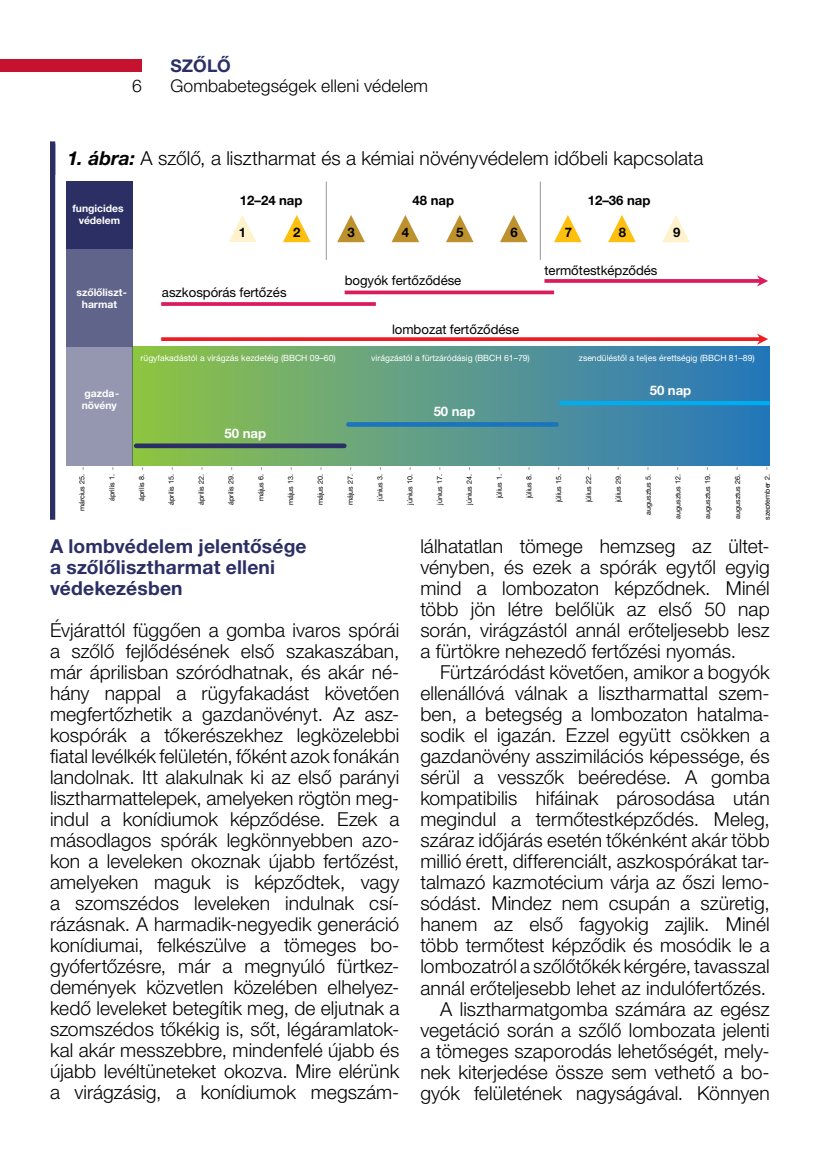
<style>
.page{position:relative;width:819px;height:1166px;background:#fff}
.page>*{position:absolute;margin:0;border:0;box-sizing:border-box;transform-origin:0 0}
.t1{font:300 19.25px/21px "Helvetica Neue LT Pro";color:#000;text-align:justify}
.t2{font:700 19.25px/21px "Helvetica Neue LT Pro";letter-spacing:.01em;color:#2b2f64}
.t3{font:300 17.5px "Helvetica Neue LT Pro";letter-spacing:.01em;color:#000}
.t4{font:700 17.5px "Helvetica Neue LT Pro";letter-spacing:.005em;color:#2b2f64}
.t5{font:13.12px "Helvetica Neue LT Pro";color:#000}
.t6{font:700 13.12px "Helvetica Neue LT Pro";color:#000}
.t7{font:700 13.12px "Helvetica Neue LT Pro";color:#fff}
.t8{font:700 10.33px/12.4px "Helvetica Neue LT Pro";color:#fff;text-align:center}
.t9{font:8.58px "Helvetica Neue LT Pro";color:#fff}
.t10{font:7.17px "Helvetica Neue LT Pro";color:#000}
.s1{font-weight:700;font-style:italic}
</style>
<div class="page">
<div style="left:0;top:60px;width:142px;height:12px;background:#c4122f"></div>
<div style="left:132px;top:347px;width:637px;height:118px;background:linear-gradient(to right,#90c34a,#2875c3)"></div>
<div style="left:136px;top:443px;width:208px;height:5px;background:#2b2f64"></div>
<svg style="left:346px;top:422px;width:213px;height:5px"></svg>
<hr style="left:561px;top:401px;width:208px;height:4px;background:#00aeef">
<div style="left:66px;top:347px;width:66px;height:118px;background:#9597b1"></div>
<div style="left:66px;top:181px;width:66px;height:68px;background:#2b2f64"></div>
<div style="left:66px;top:249px;width:66px;height:98px;background:#60638a"></div>
<hr style="left:326px;top:182px;width:1px;height:78px;background:#939598">
<hr style="left:540px;top:182px;width:1px;height:78px;background:#939598">
<svg style="left:554px;top:215px;width:27px;height:27px"></svg>
<svg style="left:446px;top:215px;width:27px;height:27px"></svg>
<svg style="left:500px;top:215px;width:27px;height:27px"></svg>
<svg style="left:337px;top:215px;width:28px;height:27px"></svg>
<svg style="left:391px;top:215px;width:28px;height:27px"></svg>
<svg style="left:608px;top:215px;width:27px;height:27px"></svg>
<svg style="left:283px;top:215px;width:27px;height:27px"></svg>
<svg style="left:662px;top:215px;width:27px;height:27px"></svg>
<svg style="left:229px;top:215px;width:27px;height:27px"></svg>
<svg style="left:161px;top:302px;width:215px;height:4px"></svg>
<svg style="left:344px;top:290px;width:210px;height:4px"></svg>
<svg style="left:544px;top:279px;width:212px;height:4px"></svg>
<svg style="left:161px;top:333px;width:607px;height:12px"></svg>
<svg style="left:756px;top:275px;width:12px;height:12px"></svg>
<div style="left:50px;top:141px;width:5px;height:34px;background:#2b2f64"></div>
<div style="left:50px;top:144px;width:5px;height:376px;background:#2b2f64"></div>
<p class="t3" style="left:132px;top:75px;width:11px">6</p>
<p class="t4" style="left:170px;top:55px;width:62px">SZŐLŐ</p>
<p class="t3" style="left:170px;top:75px;width:259px">Gombabetegségek elleni védelem</p>
<p class="t1" style="left:67px;top:147px;width:637px"><span class="s1">1. ábra:</span> A szőlő, a lisztharmat és a kémiai növényvédelem időbeli kapcsolata</p>
<p class="t8" style="left:72px;top:202px;width:53px">fungicides védelem</p>
<p class="t6" style="left:240px;top:192px;width:64px">12–24 nap</p>
<p class="t6" style="left:412px;top:192px;width:43px">48 nap</p>
<p class="t6" style="left:587px;top:192px;width:64px">12–36 nap</p>
<p class="t6" style="left:239px;top:224px;width:9px">1</p>
<p class="t6" style="left:293px;top:224px;width:9px">2</p>
<p class="t6" style="left:347px;top:224px;width:9px">3</p>
<p class="t6" style="left:401px;top:224px;width:9px">4</p>
<p class="t6" style="left:456px;top:224px;width:9px">5</p>
<p class="t6" style="left:510px;top:224px;width:9px">6</p>
<p class="t6" style="left:564px;top:224px;width:9px">7</p>
<p class="t6" style="left:619px;top:224px;width:9px">8</p>
<p class="t6" style="left:673px;top:224px;width:9px">9</p>
<p class="t8" style="left:77px;top:286px;width:52px">szőlőliszt&shy;harmat</p>
<p class="t5" style="left:162px;top:284px;width:126px">aszkospórás fertőzés</p>
<p class="t8" style="left:82px;top:387px;width:39px;text-align:left">gazda&shy;növény</p>
<p class="t9" style="left:141px;top:352px;width:196px">rügyfakadástól a virágzás kezdetéig (BBCH 09–60)</p>
<p class="t7" style="left:224px;top:425px;width:43px">50 nap</p>
<p class="t5" style="left:344px;top:273px;width:118px">bogyók fertőződése</p>
<p class="t5" style="left:392px;top:321px;width:129px">lombozat fertőződése</p>
<p class="t5" style="left:544px;top:263px;width:115px">termőtestképződés</p>
<p class="t9" style="left:371px;top:352px;width:160px">virágzástól a fürtzáródásig (BBCH 61–79)</p>
<p class="t9" style="left:579px;top:352px;width:177px">zsendüléstől a teljes érettségig (BBCH 81–89)</p>
<p class="t7" style="left:433px;top:403px;width:43px">50 nap</p>
<p class="t7" style="left:649px;top:382px;width:43px">50 nap</p>
<p class="t10" style="left:78px;top:511px;width:39px;rotate:-90deg">március 25.</p>
<p class="t10" style="left:107px;top:501px;width:28px;rotate:-90deg">április 1.</p>
<p class="t10" style="left:137px;top:501px;width:28px;rotate:-90deg">április 8.</p>
<p class="t10" style="left:167px;top:505px;width:32px;rotate:-90deg">április 15.</p>
<p class="t10" style="left:197px;top:505px;width:32px;rotate:-90deg">április 22.</p>
<p class="t10" style="left:227px;top:505px;width:32px;rotate:-90deg">április 29.</p>
<p class="t10" style="left:256px;top:501px;width:28px;rotate:-90deg">május 6.</p>
<p class="t10" style="left:286px;top:505px;width:32px;rotate:-90deg">május 13.</p>
<p class="t10" style="left:316px;top:505px;width:32px;rotate:-90deg">május 20.</p>
<p class="t10" style="left:346px;top:505px;width:32px;rotate:-90deg">május 27.</p>
<p class="t10" style="left:375px;top:501px;width:28px;rotate:-90deg">június 3.</p>
<p class="t10" style="left:405px;top:505px;width:32px;rotate:-90deg">június 10.</p>
<p class="t10" style="left:435px;top:505px;width:32px;rotate:-90deg">június 17.</p>
<p class="t10" style="left:465px;top:505px;width:32px;rotate:-90deg">június 24.</p>
<p class="t10" style="left:495px;top:498px;width:26px;rotate:-90deg">július 1.</p>
<p class="t10" style="left:524px;top:498px;width:26px;rotate:-90deg">július 8.</p>
<p class="t10" style="left:554px;top:502px;width:30px;rotate:-90deg">július 15.</p>
<p class="t10" style="left:584px;top:502px;width:30px;rotate:-90deg">július 22.</p>
<p class="t10" style="left:614px;top:502px;width:30px;rotate:-90deg">július 29.</p>
<p class="t10" style="left:643px;top:515px;width:42px;rotate:-90deg">augusztus 5.</p>
<p class="t10" style="left:673px;top:519px;width:46px;rotate:-90deg">augusztus 12.</p>
<p class="t10" style="left:703px;top:519px;width:46px;rotate:-90deg">augusztus 19.</p>
<p class="t10" style="left:733px;top:519px;width:46px;rotate:-90deg">augusztus 26.</p>
<p class="t10" style="left:763px;top:520px;width:47px;rotate:-90deg">szeptember 2.</p>
<p class="t2" style="left:50px;top:535px;width:258px">A lombvédelem jelentősége a szőlőlisztharmat elleni védekezésben</p>
<p class="t1" style="left:50px;top:619px;width:351px">Évjárattól függően a gomba ivaros spórái a szőlő fejlődésének első szakaszában, már áprilisban szóródhatnak, és akár né&shy;hány nappal a rügyfakadást követően megfertőzhetik a gazdanövényt. Az asz&shy;kospórák a tőkerészekhez legközelebbi fiatal levélkék felületén, főként azok fonákán landolnak. Itt alakulnak ki az első parányi lisztharmattelepek, amelyeken rögtön meg&shy;indul a konídiumok képződése. Ezek a másodlagos spórák legkönnyebben azo&shy;kon a leveleken okoznak újabb fertőzést, amelyeken maguk is képződtek, vagy a szomszédos leveleken indulnak csí&shy;rázásnak. A harmadik-negyedik generáció konídiumai, felkészülve a tömeges bo&shy;gyófertőzésre, már a megnyúló fürtkez&shy;demények közvetlen közelében elhelyez&shy;kedő leveleket betegítik meg, de eljutnak a szomszédos tőkékig is, sőt, légáramlatok&shy;kal akár messzebbre, mindenfelé újabb és újabb levéltüneteket okozva. Mire elérünk a virágzásig, a konídiumok megszám-</p>
<p class="t1" style="left:420px;top:536px;width:351px">lálhatatlan tömege hemzseg az ültet&shy;vényben, és ezek a spórák egytől egyig mind a lombozaton képződnek. Minél több jön létre belőlük az első 50 nap során, virágzástól annál erőteljesebb lesz a fürtökre nehezedő fertőzési nyomás.</p>
<p class="t1" style="left:420px;top:662px;width:351px;text-align:right">Fürtzáródást követően, amikor a bogyók ellenállóvá válnak a lisztharmattal szem&shy;ben, a betegség a lombozaton hatalma&shy;sodik el igazán. Ezzel együtt csökken a gazdanövény asszimilációs képessége, és sérül a vesszők beéredése. A gomba kompatibilis hifáinak párosodása után megindul a termőtestképződés. Meleg, száraz időjárás esetén tőkénként akár több millió érett, differenciált, aszkospórákat tar&shy;talmazó kazmotécium várja az őszi lemo&shy;sódást. Mindez nem csupán a szüretig, hanem az első fagyokig zajlik. Minél több termőtest képződik és mosódik le a lombozatról a szőlőtőkék kérgére, tavasszal annál erőteljesebb lehet az indulófertőzés.<br>A lisztharmatgomba számára az egész vegetáció során a szőlő lombozata jelenti a tömeges szaporodás lehetőségét, mely&shy;nek kiterjedése össze sem vethető a bo&shy;gyók felületének nagyságával. Könnyen</p>
</div>
